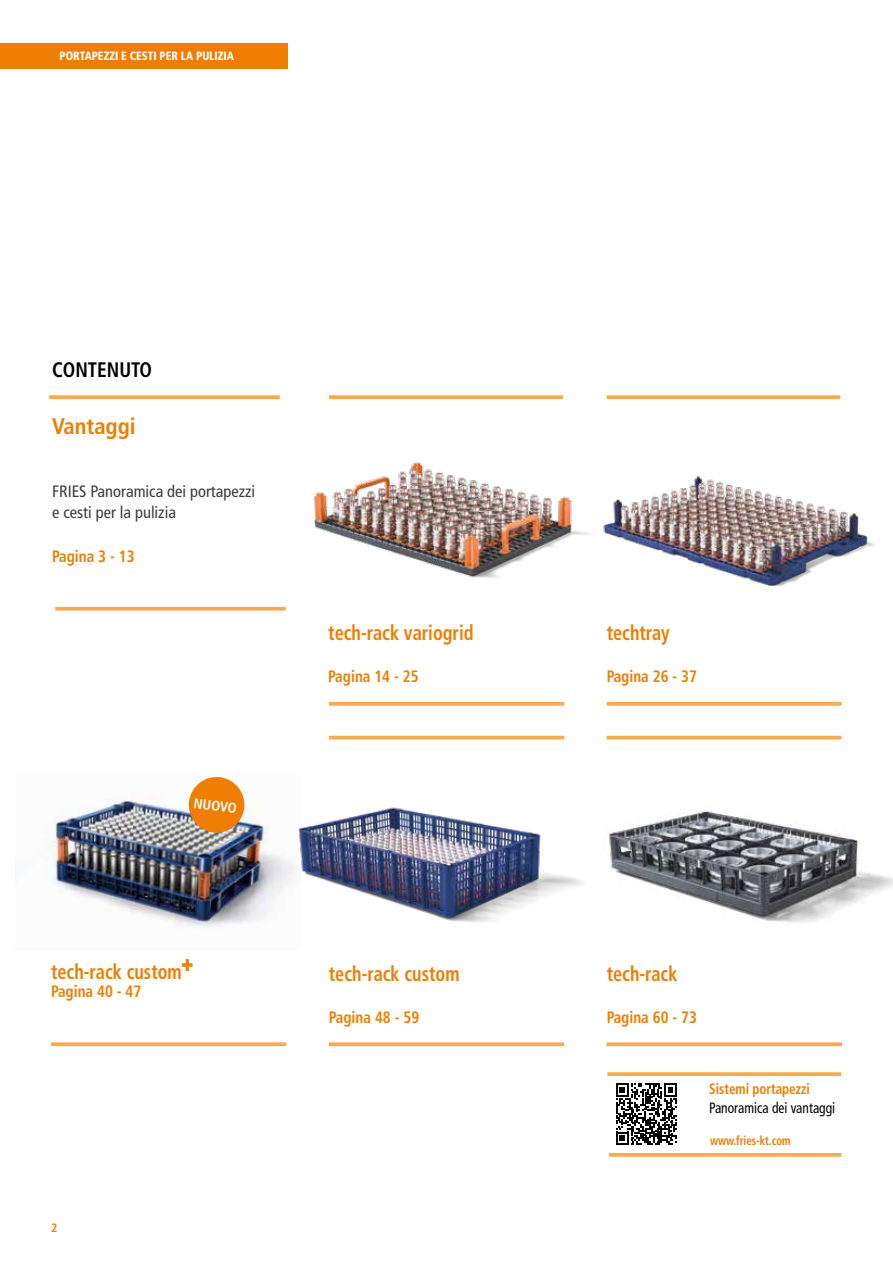
<style>
.page{position:relative;width:893px;height:1263px;background:#fff}
.page>*{position:absolute;margin:0;border:0;box-sizing:border-box;transform-origin:0 0}
.t1{font:700 condensed 22.5px "Frutiger LT Pro";color:#ef7d00}
.t2{font:700 condensed 21px "Frutiger LT Pro";color:#ef7d00;scale:.87 1}
.t3{font:700 condensed 21px "Frutiger LT Pro";color:#000;scale:.92 1}
.t4{font:700 condensed 16.5px "Frutiger LT Pro";color:#ef7d00;scale:.92 1}
.t5{font:condensed 16.5px/21px "Frutiger LT Pro";color:#3c3c3b}
.t6{font:condensed 15px "Frutiger LT Pro";color:#000;scale:.9 1}
.t7{font:700 condensed 15px "Frutiger LT Pro";color:#ef7d00;scale:.87 1}
.t8{font:700 condensed 14.1px "Frutiger LT Pro";color:#fff}
.t9{font:700 condensed 12.75px "Frutiger LT Pro";color:#ef7d00;scale:.85 1}
.t10{font:900 condensed 12px "Frutiger LT Pro";color:#fff;scale:.92 1}
.t11{font:700 condensed 12px "Frutiger LT Pro";color:#ef7d00}
.s1{font-weight:400;color:#ef7d00}
</style>
<div class="page">
<div style="left:0;top:43px;width:288px;height:25px;background:#ef7d00"></div>
<svg style="left:49px;top:395px;width:231px;height:4px"></svg>
<svg style="left:616px;top:1083px;width:61px;height:62px"></svg>
<svg style="left:55px;top:607px;width:231px;height:4px"></svg>
<svg style="left:329px;top:395px;width:234px;height:4px"></svg>
<svg style="left:607px;top:395px;width:233px;height:4px"></svg>
<hr style="left:329px;top:736px;width:235px;height:3px;background:#f7aa4e">
<hr style="left:607px;top:736px;width:234px;height:3px;background:#f7aa4e">
<svg style="left:329px;top:702px;width:235px;height:4px"></svg>
<svg style="left:607px;top:702px;width:234px;height:4px"></svg>
<svg style="left:329px;top:1042px;width:235px;height:4px"></svg>
<svg style="left:51px;top:1042px;width:235px;height:4px"></svg>
<svg style="left:607px;top:1042px;width:235px;height:4px"></svg>
<svg style="left:607px;top:1072px;width:234px;height:4px"></svg>
<svg style="left:609px;top:1153px;width:232px;height:4px"></svg>
<img style="left:607px;top:476px;width:268px;height:110px">
<img style="left:301px;top:807px;width:282px;height:115px">
<img style="left:48px;top:797px;width:253px;height:131px">
<img style="left:609px;top:810px;width:284px;height:113px">
<img style="left:314px;top:462px;width:293px;height:116px">
<svg style="left:187px;top:777px;width:59px;height:57px;background:#e6953d"></svg>
<p class="t10" style="left:51px;top:49px;width:200px"><span class="s1">»</span> PORTAPEZZI E CESTI PER LA PULIZIA</p>
<p class="t3" style="left:52px;top:357px;width:110px">CONTENUTO</p>
<p class="t1" style="left:52px;top:413px;width:85px">Vantaggi</p>
<p class="t5" style="left:52px;top:481px;width:205px">FRIES Panoramica dei portapezzi e cesti per la pulizia</p>
<p class="t4" style="left:52px;top:547px;width:91px">Pagina 3 - 13</p>
<p class="t8" style="left:195px;top:795px;width:45px;rotate:7deg">NUOVO</p>
<p class="t2" style="left:51px;top:960px;width:164px">tech-rack custom<sup>+</sup></p>
<p class="t4" style="left:51px;top:982px;width:100px">Pagina 40 - 47</p>
<p class="t2" style="left:328px;top:620px;width:169px">tech-rack variogrid</p>
<p class="t4" style="left:328px;top:666px;width:100px">Pagina 14 - 25</p>
<p class="t2" style="left:329px;top:961px;width:152px">tech-rack custom</p>
<p class="t4" style="left:329px;top:1007px;width:100px">Pagina 48 - 59</p>
<p class="t11" style="left:51px;top:1220px;width:8px">2</p>
<p class="t2" style="left:607px;top:620px;width:74px">techtray</p>
<p class="t4" style="left:607px;top:666px;width:100px">Pagina 26 - 37</p>
<p class="t2" style="left:607px;top:961px;width:83px">tech-rack</p>
<p class="t4" style="left:607px;top:1007px;width:100px">Pagina 60 - 73</p>
<p class="t7" style="left:709px;top:1080px;width:117px">Sistemi portapezzi</p>
<p class="t6" style="left:709px;top:1098px;width:141px">Panoramica dei vantaggi</p>
<p class="t9" style="left:710px;top:1133px;width:96px">www.fries-kt.com</p>
</div>
